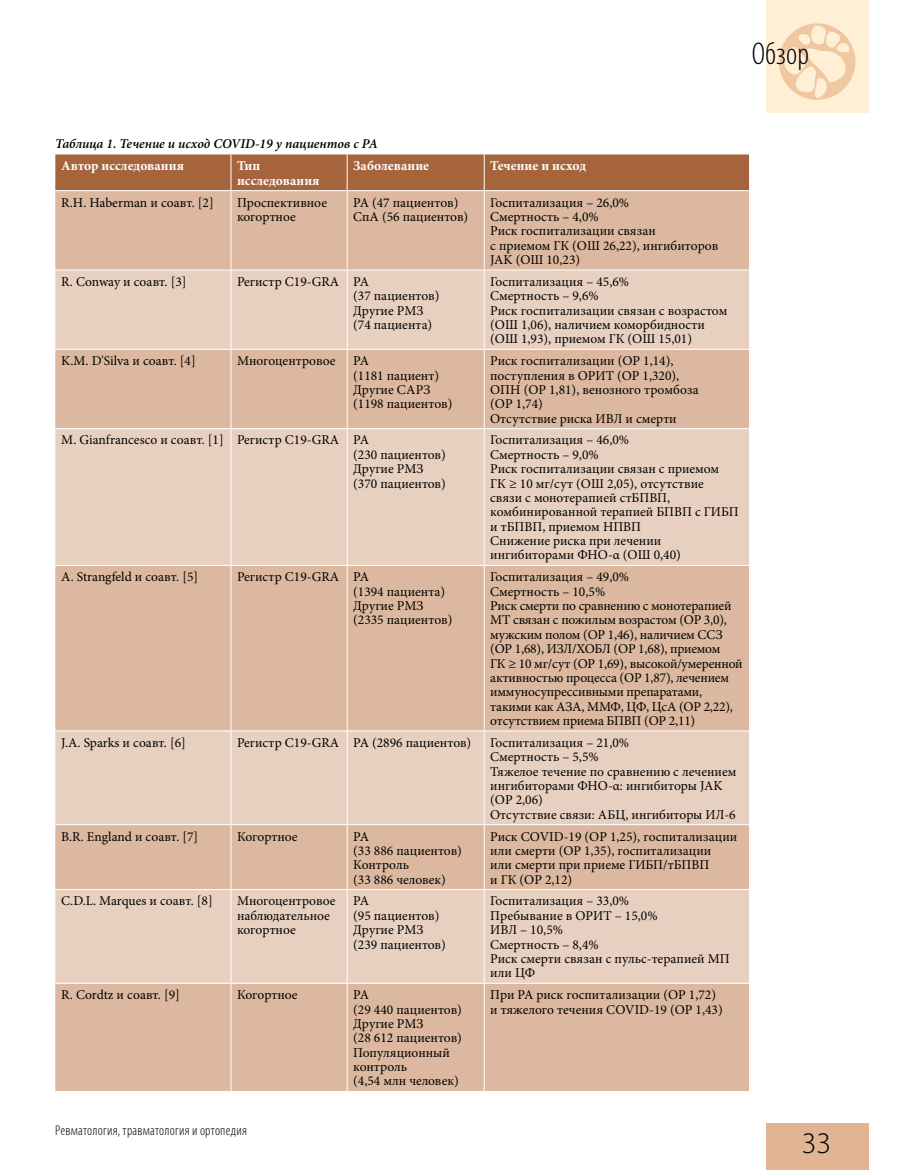
<style>
.page{position:relative;width:915px;height:1170px;background:#fff}
.page>*{position:absolute;margin:0;border:0;box-sizing:border-box;transform-origin:0 0}
.t1{font:300 condensed 31.5px "Myriad Pro";letter-spacing:.005em;color:#000}
.t2{font:300 30px "Myriad Pro";color:#000}
.t3{font:300 condensed 14.25px "Myriad Pro";letter-spacing:.015em;color:#000}
.t4{font:13.5px/14.4px "Minion Pro";color:#000}
.t5{font:700 13.5px/14.4px "Minion Pro";color:#fff}
.t6{font:italic 600 13.5px "Minion Pro";color:#000}
</style>
<div class="page">
<div style="left:765px;top:0;width:102px;height:113px;background:#ffefd5"></div>
<svg style="left:778px;top:23px;width:77px;height:77px"></svg>
<svg style="left:781px;top:24px;width:69px;height:75px"></svg>
<div style="left:765px;top:1123px;width:102px;height:46px;background:#e1b593"></div>
<div style="left:55px;top:154px;width:693px;height:36px;background:#a6643c"></div>
<div style="left:55px;top:191px;width:693px;height:900px;background:#dbb89f"></div>
<svg style="left:55px;top:270px;width:693px;height:712px;background:#e2c5b2"></svg>
<hr style="left:230px;top:154px;width:1px;height:36px;background:#fff">
<hr style="left:347px;top:154px;width:1px;height:36px;background:#fff">
<hr style="left:483px;top:154px;width:1px;height:36px;background:#fff">
<hr style="left:230px;top:191px;width:1px;height:78px;background:#fff">
<hr style="left:347px;top:191px;width:1px;height:78px;background:#fff">
<hr style="left:483px;top:191px;width:1px;height:78px;background:#fff">
<hr style="left:55px;top:269px;width:176px;height:1px;background:#fff">
<hr style="left:231px;top:269px;width:116px;height:1px;background:#fff">
<hr style="left:230px;top:270px;width:1px;height:79px;background:#fff">
<hr style="left:347px;top:269px;width:137px;height:1px;background:#fff">
<hr style="left:347px;top:270px;width:1px;height:79px;background:#fff">
<hr style="left:484px;top:269px;width:264px;height:1px;background:#fff">
<hr style="left:483px;top:270px;width:1px;height:79px;background:#fff">
<hr style="left:55px;top:349px;width:176px;height:1px;background:#fff">
<hr style="left:231px;top:349px;width:116px;height:1px;background:#fff">
<hr style="left:230px;top:349px;width:1px;height:79px;background:#fff">
<hr style="left:347px;top:349px;width:137px;height:1px;background:#fff">
<hr style="left:347px;top:349px;width:1px;height:79px;background:#fff">
<hr style="left:484px;top:349px;width:264px;height:1px;background:#fff">
<hr style="left:483px;top:349px;width:1px;height:79px;background:#fff">
<hr style="left:55px;top:428px;width:176px;height:1px;background:#fff">
<hr style="left:231px;top:428px;width:116px;height:1px;background:#fff">
<hr style="left:230px;top:429px;width:1px;height:136px;background:#fff">
<hr style="left:347px;top:428px;width:137px;height:1px;background:#fff">
<hr style="left:347px;top:429px;width:1px;height:136px;background:#fff">
<hr style="left:484px;top:428px;width:264px;height:1px;background:#fff">
<hr style="left:483px;top:429px;width:1px;height:136px;background:#fff">
<hr style="left:55px;top:565px;width:176px;height:1px;background:#fff">
<hr style="left:231px;top:565px;width:116px;height:1px;background:#fff">
<hr style="left:230px;top:565px;width:1px;height:165px;background:#fff">
<hr style="left:347px;top:565px;width:137px;height:1px;background:#fff">
<hr style="left:347px;top:565px;width:1px;height:165px;background:#fff">
<hr style="left:484px;top:565px;width:264px;height:1px;background:#fff">
<hr style="left:483px;top:565px;width:1px;height:165px;background:#fff">
<hr style="left:55px;top:730px;width:176px;height:1px;background:#fff">
<hr style="left:231px;top:730px;width:116px;height:1px;background:#fff">
<hr style="left:230px;top:731px;width:1px;height:93px;background:#fff">
<hr style="left:347px;top:730px;width:137px;height:1px;background:#fff">
<hr style="left:347px;top:731px;width:1px;height:93px;background:#fff">
<hr style="left:484px;top:730px;width:264px;height:1px;background:#fff">
<hr style="left:483px;top:731px;width:1px;height:93px;background:#fff">
<hr style="left:55px;top:824px;width:176px;height:1px;background:#fff">
<hr style="left:231px;top:824px;width:116px;height:1px;background:#fff">
<hr style="left:230px;top:825px;width:1px;height:64px;background:#fff">
<hr style="left:347px;top:824px;width:137px;height:1px;background:#fff">
<hr style="left:347px;top:825px;width:1px;height:64px;background:#fff">
<hr style="left:484px;top:824px;width:264px;height:1px;background:#fff">
<hr style="left:483px;top:825px;width:1px;height:64px;background:#fff">
<hr style="left:55px;top:889px;width:176px;height:1px;background:#fff">
<hr style="left:231px;top:889px;width:116px;height:1px;background:#fff">
<hr style="left:230px;top:889px;width:1px;height:93px;background:#fff">
<hr style="left:347px;top:889px;width:137px;height:1px;background:#fff">
<hr style="left:347px;top:889px;width:1px;height:93px;background:#fff">
<hr style="left:484px;top:889px;width:264px;height:1px;background:#fff">
<hr style="left:483px;top:889px;width:1px;height:93px;background:#fff">
<hr style="left:55px;top:982px;width:176px;height:1px;background:#fff">
<hr style="left:231px;top:982px;width:116px;height:1px;background:#fff">
<hr style="left:230px;top:983px;width:1px;height:108px;background:#fff">
<hr style="left:347px;top:982px;width:137px;height:1px;background:#fff">
<hr style="left:347px;top:983px;width:1px;height:108px;background:#fff">
<hr style="left:484px;top:982px;width:264px;height:1px;background:#fff">
<hr style="left:483px;top:983px;width:1px;height:108px;background:#fff">
<h1 class="t1" style="left:751px;top:35px;width:59px">Обзор</h1>
<p class="t6" style="left:55px;top:134px;width:324px">Таблица 1. Течение и исход COVID-19 у пациентов с РА</p>
<p class="t5" style="left:61px;top:159px;width:124px">Автор исследования</p>
<p class="t5" style="left:237px;top:159px;width:84px">Тип исследования</p>
<p class="t5" style="left:353px;top:159px;width:77px">Заболевание</p>
<p class="t5" style="left:490px;top:159px;width:97px">Течение и исход</p>
<p class="t4" style="left:61px;top:195px;width:154px">R.H. Haberman и соавт. [2]</p>
<p class="t4" style="left:237px;top:195px;width:91px">Проспективное когортное</p>
<p class="t4" style="left:353px;top:195px;width:116px">РА (47 пациентов)<br>СпА (56 пациентов)</p>
<p class="t4" style="left:490px;top:195px;width:229px">Госпитализация – 26,0%<br>Смертность – 4,0%<br>Риск госпитализации связан<br>с приемом ГК (ОШ 26,22), ингибиторов<br>JAK (ОШ 10,23)</p>
<p class="t4" style="left:61px;top:274px;width:127px">R. Conway и соавт. [3]</p>
<p class="t4" style="left:353px;top:274px;width:88px;text-indent:-116px">Регистр С19-GRA РА<br>(37 пациентов)<br>Другие РМЗ (74 пациента)</p>
<p class="t4" style="left:490px;top:274px;width:238px">Госпитализация – 45,6%<br>Смертность – 9,6%<br>Риск госпитализации связан с возрастом (ОШ 1,06), наличием коморбидности (ОШ 1,93), приемом ГК (ОШ 15,01)</p>
<p class="t4" style="left:61px;top:353px;width:136px">K.M. D'Silva и соавт. [4]</p>
<p class="t4" style="left:237px;top:353px;width:100px">Многоцентровое</p>
<p class="t4" style="left:353px;top:353px;width:101px">РА<br>(1181 пациент)<br>Другие САРЗ (1198 пациентов)</p>
<p class="t4" style="left:490px;top:353px;width:210px">Риск госпитализации (ОР 1,14), поступления в ОРИТ (ОР 1,320),<br>ОПН (ОР 1,81), венозного тромбоза (ОР 1,74)<br>Отсутствие риска ИВЛ и смерти</p>
<p class="t4" style="left:353px;top:433px;width:94px;text-indent:-292px">M. Gianfrancesco и соавт. [1] Регистр С19-GRA РА<br>(230 пациентов)<br>Другие РМЗ (370 пациентов)</p>
<p class="t4" style="left:490px;top:433px;width:250px">Госпитализация – 46,0%<br>Смертность – 9,0%<br>Риск госпитализации связан с приемом<br>ГК ≥ 10 мг/сут (ОШ 2,05), отсутствие связи с монотерапией стБПВП, комбинированной терапией БПВП с ГИБП и тБПВП, приемом НПВП<br>Снижение риска при лечении ингибиторами ФНО-α (ОШ 0,40)</p>
<p class="t4" style="left:61px;top:569px;width:138px">A. Strangfeld и соавт. [5]</p>
<p class="t4" style="left:353px;top:569px;width:101px;text-indent:-116px">Регистр С19-GRA РА<br>(1394 пациента)<br>Другие РМЗ (2335 пациентов)</p>
<p class="t4" style="left:490px;top:569px;width:254px">Госпитализация – 49,0%<br>Смертность – 10,5%<br>Риск смерти по сравнению с монотерапией МТ связан с пожилым возрастом (OР 3,0), мужским полом (OР 1,46), наличием ССЗ (OР 1,68), ИЗЛ/ХОБЛ (OР 1,68), приемом<br>ГК ≥ 10 мг/сут (OР 1,69), высокой/умеренной активностью процесса (OР 1,87), лечением иммуносупрессивными препаратами, такими как АЗА, ММФ, ЦФ, ЦсА (OР 2,22), отсутствием приема БПВП (OР 2,11)</p>
<p class="t4" style="left:61px;top:735px;width:126px">J.A. Sparks и соавт. [6]</p>
<p class="t4" style="left:237px;top:735px;width:236px">Регистр C19-GRA РА (2896 пациентов)</p>
<p class="t4" style="left:490px;top:735px;width:247px">Госпитализация – 21,0%<br>Смертность – 5,5%<br>Тяжелое течение по сравнению с лечением ингибиторами ФНО-α: ингибиторы JAK (OР 2,06)<br>Отсутствие связи: АБЦ, ингибиторы ИЛ-6</p>
<p class="t4" style="left:61px;top:829px;width:138px">B.R. England и соавт. [7]</p>
<p class="t4" style="left:237px;top:829px;width:62px">Когортное</p>
<p class="t4" style="left:353px;top:829px;width:110px">РА<br>(33 886 пациентов)<br>Контроль<br>(33 886 человек)</p>
<p class="t4" style="left:490px;top:829px;width:248px">Риск COVID-19 (ОР 1,25), госпитализации или смерти (ОР 1,35), госпитализации<br>или смерти при приеме ГИБП/тБПВП<br>и ГК (ОР 2,12)</p>
<p class="t4" style="left:61px;top:893px;width:153px">C.D.L. Marques и соавт. [8]</p>
<p class="t4" style="left:237px;top:893px;width:100px">Многоцентровое наблюдательное когортное</p>
<p class="t4" style="left:353px;top:893px;width:94px">РА<br>(95 пациентов)<br>Другие РМЗ (239 пациентов)</p>
<p class="t4" style="left:490px;top:893px;width:241px">Госпитализация – 33,0%<br>Пребывание в ОРИТ – 15,0%<br>ИВЛ – 10,5%<br>Смертность – 8,4%<br>Риск смерти связан с пульс-терапией МП или ЦФ</p>
<p class="t4" style="left:61px;top:987px;width:120px">R. Cordtz и соавт. [9]</p>
<p class="t4" style="left:237px;top:987px;width:62px">Когортное</p>
<p class="t4" style="left:353px;top:987px;width:110px">РА<br>(29 440 пациентов)<br>Другие РМЗ<br>(28 612 пациентов)<br>Популяционный контроль<br>(4,54 млн человек)</p>
<p class="t4" style="left:490px;top:987px;width:234px">При РА риск госпитализации (ОР 1,72) и тяжелого течения COVID-19 (ОР 1,43)</p>
<p class="t3" style="left:55px;top:1121px;width:193px">Ревматология, травматология и ортопедия</p>
<h2 class="t2" style="left:801px;top:1126px;width:31px">33</h2>
</div>
